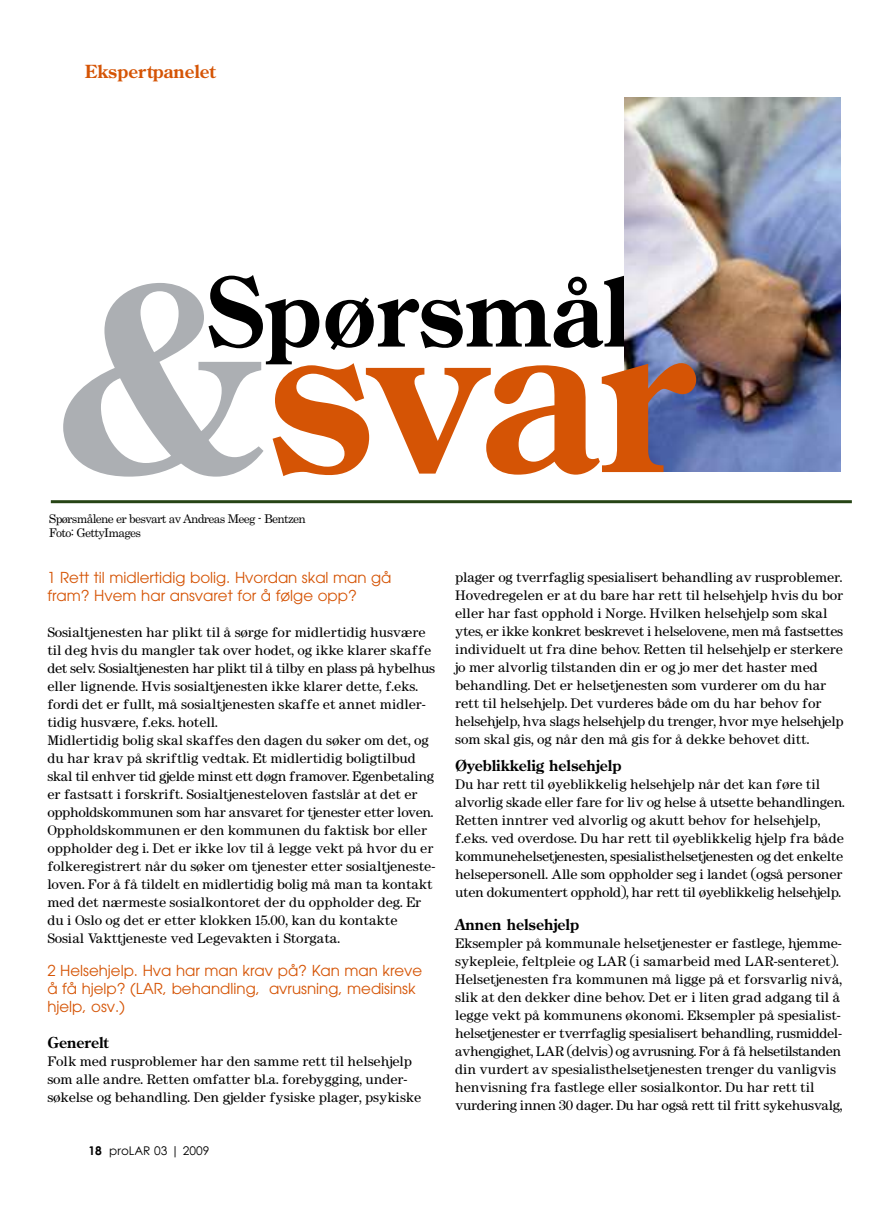
<style>
.page{position:relative;width:893px;height:1217px;background:#fff}
.page>*{position:absolute;margin:0;border:0;box-sizing:border-box;transform-origin:0 0}
.t1{font:700 216px "Century Old Style";color:#d55405}
.t2{font:700 94.5px "Century Old Style";color:#000}
.t3{font:700 18px "Century Old Style";color:#d55405}
.t4{font:15px/18px "Avant Garde";color:#d55405}
.t5{font:700 15px "Century Old Style";color:#000}
.t6{font:12px/18px "Century";color:#000}
.t7{font:12px/18px "Century";letter-spacing:-.02em;color:#000}
.t8{font:12px/14.4px "Century";letter-spacing:-.055em;color:#000}
.t9{font:12px "Century Gothic";color:#000}
.s1{font-size:252px;color:#acafb3}
.s2{font-weight:700}
</style>
<div class="page">
<img style="left:625px;top:97px;width:216px;height:375px">
<hr style="left:51px;top:500px;width:801px;height:3px;background:#264415">
<h3 class="t3" style="left:85px;top:64px;width:132px">Ekspertpanelet</h3>
<h2 class="t2" style="left:207px;top:273px;width:426px">Spørsmål</h2>
<h1 class="t1" style="left:54px;top:304px;width:640px"><span class="s1">&amp;</span>svar</h1>
<p class="t8" style="left:49px;top:511px;width:259px">Spørsmålene er besvart av Andreas Meeg - Bentzen<br>Foto: GettyImages</p>
<p class="t4" style="left:47px;top:569px;width:346px">1 Rett til midlertidig bolig. Hvordan skal man gå fram? Hvem har ansvaret for å følge opp?</p>
<p class="t6" style="left:47px;top:623px;width:389px">Sosialtjenesten har plikt til å sørge for midlertidig husvære til deg hvis du mangler tak over hodet, og ikke klarer skaffe det selv. Sosialtjenesten har plikt til å tilby en plass på hybelhus eller lignende. Hvis sosialtjenesten ikke klarer dette, f.eks. fordi det er fullt, må sosialtjenesten skaffe et annet midler&shy;tidig husvære, f.eks. hotell.<br>Midlertidig bolig skal skaffes den dagen du søker om det, og du har krav på skriftlig vedtak. Et midlertidig boligtilbud skal til enhver tid gjelde minst ett døgn framover. Egenbetaling er fastsatt i forskrift. Sosialtjenesteloven fastslår at det er oppholdskommunen som har ansvaret for tjenester etter loven.<br>Oppholdskommunen er den kommunen du faktisk bor eller oppholder deg i. Det er ikke lov til å legge vekt på hvor du er folkeregistrert når du søker om tjenester etter sosialtjeneste&shy;loven. For å få tildelt en midlertidig bolig må man ta kontakt med det nærmeste sosialkontoret der du oppholder deg. Er du i Oslo og det er etter klokken 15.00, kan du kontakte Sosial Vakttjeneste ved Legevakten i Storgata.</p>
<p class="t4" style="left:47px;top:962px;width:376px">2 Helsehjelp. Hva har man krav på? Kan man kreve å få hjelp? (LAR, behandling, avrusning, medisinsk hjelp, osv.)</p>
<p class="t5" style="left:47px;top:1036px;width:63px">Generelt</p>
<p class="t6" style="left:47px;top:1052px;width:375px">Folk med rusproblemer har den samme rett til helsehjelp som alle andre. Retten omfatter bl.a. forebygging, under&shy;søkelse og behandling. Den gjelder fysiske plager, psykiske</p>
<p class="t9" style="left:89px;top:1143px;width:122px"><span class="s2">18</span> proLAR 03 | 2009</p>
<p class="t6" style="left:455px;top:568px;width:390px">plager og tverrfaglig spesialisert behandling av rusproblemer.<br>Hovedregelen er at du bare har rett til helsehjelp hvis du bor eller har fast opphold i Norge. Hvilken helsehjelp som skal ytes, er ikke konkret beskrevet i helselovene, men må fastsettes individuelt ut fra dine behov. Retten til helsehjelp er sterkere jo mer alvorlig tilstanden din er og jo mer det haster med behandling. Det er helsetjenesten som vurderer om du har rett til helsehjelp. Det vurderes både om du har behov for helsehjelp, hva slags helsehjelp du trenger, hvor mye helsehjelp som skal gis, og når den må gis for å dekke behovet ditt.</p>
<p class="t5" style="left:455px;top:759px;width:168px">Øyeblikkelig helsehjelp</p>
<p class="t7" style="left:455px;top:775px;width:391px">Du har rett til øyeblikkelig helsehjelp når det kan føre til alvorlig skade eller fare for liv og helse å utsette behandlingen.<br>Retten inntrer ved alvorlig og akutt behov for helsehjelp, f.eks. ved overdose. Du har rett til øyeblikkelig hjelp fra både kommunehelsetjenesten, spesialisthelsetjenesten og det enkelte helsepersonell. Alle som oppholder seg i landet (også personer uten dokumentert opphold), har rett til øyeblikkelig helsehjelp.</p>
<p class="t5" style="left:455px;top:918px;width:126px">Annen helsehjelp</p>
<p class="t6" style="left:455px;top:934px;width:389px">Eksempler på kommunale helsetjenester er fastlege, hjemme&shy;sykepleie, feltpleie og LAR (i samarbeid med LAR-senteret).<br>Helsetjenesten fra kommunen må ligge på et forsvarlig nivå, slik at den dekker dine behov. Det er i liten grad adgang til å legge vekt på kommunens økonomi. Eksempler på spesialist&shy;helsetjenester er tverrfaglig spesialisert behandling, rusmiddel&shy;avhengighet, LAR (delvis) og avrusning. For å få helsetilstanden din vurdert av spesialisthelsetjenesten trenger du vanligvis henvisning fra fastlege eller sosialkontor. Du har rett til vurdering innen 30 dager. Du har også rett til fritt sykehusvalg,</p>
</div>
